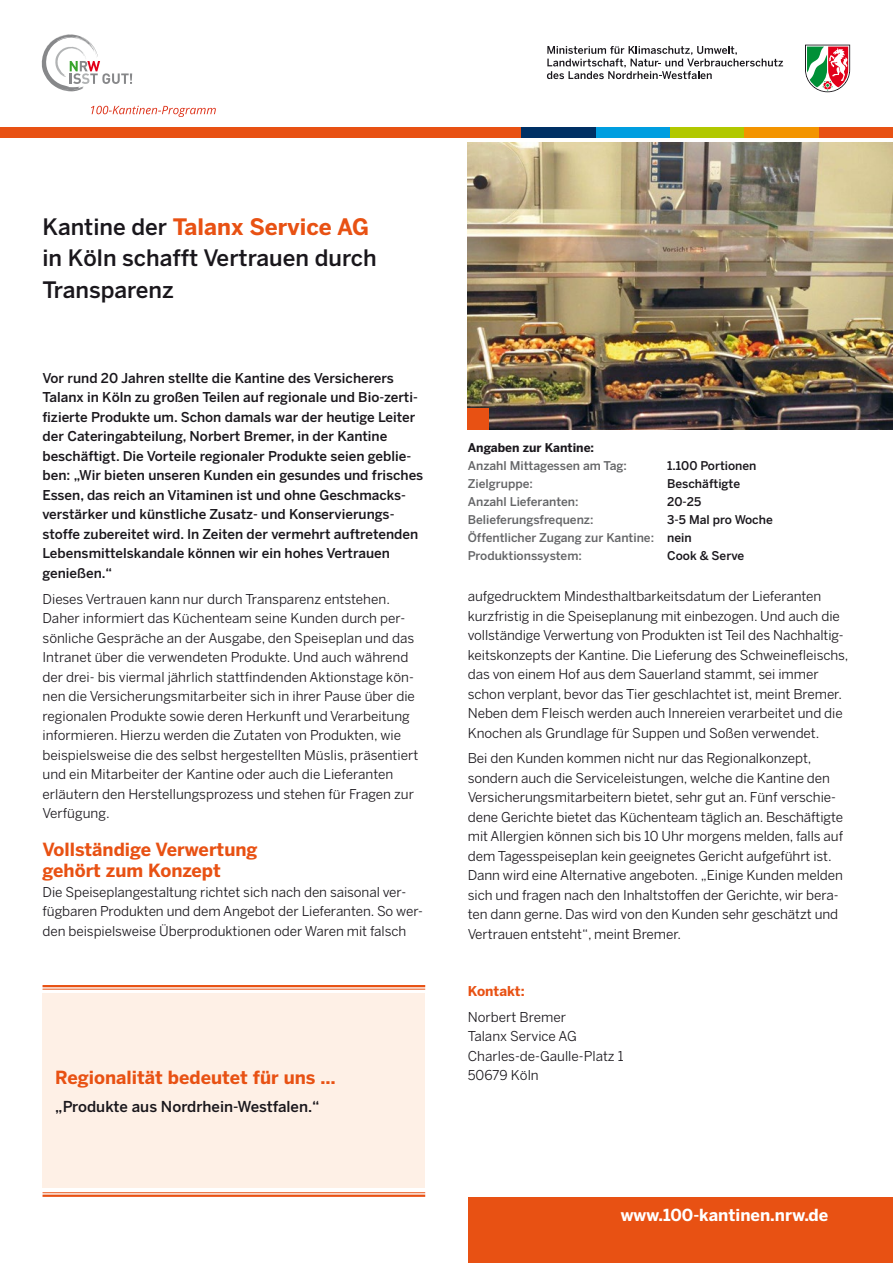
<style>
.page{position:relative;width:893px;height:1263px;background:#fff}
.page>*{position:absolute;margin:0;border:0;box-sizing:border-box;transform-origin:0 0}
.t1{font:500 22.5px/31.5px "Benton Sans";color:#1a171c}
.t2{font:700 18px/21px "Benton Sans";color:#e85113}
.t3{font:700 16.5px "Benton Sans";color:#fff}
.t4{font:500 15px "Benton Sans";color:#1a171c}
.t5{font:13.5px/19.5px "Benton Sans";letter-spacing:-.005em;color:#1a171c}
.t6{font:500 13.5px/19.5px "Benton Sans";color:#1a171c}
.t7{font:700 13.5px "Benton Sans";color:#e85113}
.t8{font:500 12px/18px "Benton Sans";color:#646567}
.t9{font:500 12px "Benton Sans";color:#1a171c}
.t10{font:700 12px "Benton Sans";color:#1a171c}
.s1{font-weight:700;color:#e85113}
.s2{color:#1a171c}
</style>
<div class="page">
<div style="left:468px;top:1197px;width:425px;height:66px;background:#e85113"></div>
<div style="left:0;top:128px;width:610px;height:10px;background:#e85113"></div>
<div style="left:819px;top:128px;width:74px;height:10px;background:#e85113"></div>
<div style="left:744px;top:128px;width:75px;height:10px;background:#f39400"></div>
<div style="left:670px;top:128px;width:74px;height:10px;background:#b1c800"></div>
<div style="left:595px;top:128px;width:75px;height:10px;background:#009ee0"></div>
<div style="left:521px;top:128px;width:74px;height:10px;background:#003064"></div>
<svg style="left:547px;top:46px;width:236px;height:33px"></svg>
<svg style="left:805px;top:45px;width:45px;height:47px"></svg>
<svg style="left:42px;top:34px;width:90px;height:57px"></svg>
<svg style="left:91px;top:106px;width:125px;height:11px"></svg>
<img style="left:468px;top:142px;width:425px;height:287px">
<div style="left:43px;top:994px;width:382px;height:194px;background:#fef0e6"></div>
<hr style="left:43px;top:985px;width:382px;height:2px;background:#e85113">
<hr style="left:43px;top:989px;width:382px;height:1px;background:#e85113">
<hr style="left:43px;top:1192px;width:382px;height:1px;background:#e85113">
<hr style="left:43px;top:1194px;width:382px;height:3px;background:#e85113">
<div style="left:468px;top:408px;width:21px;height:21px;background:#e85113"></div>
<h1 class="t1" style="left:43px;top:211px;width:336px">Kantine der <span class="s1">Talanx Service AG </span>in Köln schafft Vertrauen durch<br>Transparenz</h1>
<p class="t6" style="left:43px;top:368px;width:382px">Vor rund 20 Jahren stellte die Kantine des Versicherers Talanx in Köln zu großen Teilen auf regionale und Bio-zerti&shy;fizierte Produkte um. Schon damals war der heutige Leiter der Cateringabteilung, Norbert Bremer, in der Kantine beschäftigt. Die Vorteile regionaler Produkte seien geblie&shy;ben: „Wir bieten unseren Kunden ein gesundes und frisches Essen, das reich an Vitaminen ist und ohne Geschmacks&shy;verstärker und künstliche Zusatz- und Konservierungs&shy;stoffe zubereitet wird. In Zeiten der vermehrt auftretenden Lebensmittelskandale können wir ein hohes Vertrauen genießen.“</p>
<p class="t5" style="left:43px;top:589px;width:377px">Dieses Vertrauen kann nur durch Transparenz entstehen.<br>Daher informiert das Küchenteam seine Kunden durch per&shy;sönliche Gespräche an der Ausgabe, den Speiseplan und das Intranet über die verwendeten Produkte. Und auch während der drei- bis viermal jährlich stattfindenden Aktionstage kön&shy;nen die Versicherungsmitarbeiter sich in ihrer Pause über die regionalen Produkte sowie deren Herkunft und Verarbeitung informieren. Hierzu werden die Zutaten von Produkten, wie beispielsweise die des selbst hergestellten Müslis, präsentiert und ein Mitarbeiter der Kantine oder auch die Lieferanten erläutern den Herstellungsprozess und stehen für Fragen zur Verfügung.</p>
<h2 class="t2" style="left:43px;top:839px;width:217px">Vollständige Verwertung gehört zum Konzept</h2>
<p class="t5" style="left:43px;top:882px;width:382px">Die Speiseplangestaltung richtet sich nach den saisonal ver&shy;fügbaren Produkten und dem Angebot der Lieferanten. So wer&shy;den beispielsweise Überproduktionen oder Waren mit falsch</p>
<h2 class="t2" style="left:55px;top:1067px;width:282px">Regionalität bedeutet für uns …</h2>
<p class="t4" style="left:55px;top:1098px;width:266px">„Produkte aus Nordrhein-Westfalen.“</p>
<p class="t10" style="left:468px;top:440px;width:128px">Angaben zur Kantine:</p>
<p class="t8" style="left:468px;top:456px;width:161px">Anzahl Mittagessen am Tag:</p>
<p class="t9" style="left:667px;top:458px;width:91px">1.100 Portionen</p>
<p class="t8" style="left:468px;top:474px;width:67px">Zielgruppe:</p>
<p class="t9" style="left:667px;top:476px;width:74px">Beschäftigte</p>
<p class="t8" style="left:468px;top:492px;width:112px">Anzahl Lieferanten:</p>
<p class="t9" style="left:667px;top:494px;width:35px">20-25</p>
<p class="t8" style="left:468px;top:510px;width:127px">Belieferungsfrequenz:</p>
<p class="t8" style="left:468px;top:510px;width:307px;text-indent:200px"><span class="s2">3-5 Mal pro Woche<br></span>Öffentlicher Zugang zur Kantine: <span class="s2">nein<br></span>Produktionssystem:</p>
<p class="t9" style="left:667px;top:548px;width:78px">Cook &amp; Serve</p>
<p class="t5" style="left:468px;top:586px;width:382px">aufgedrucktem Mindesthaltbarkeitsdatum der Lieferanten kurzfristig in die Speiseplanung mit einbezogen. Und auch die vollständige Verwertung von Produkten ist Teil des Nachhaltig&shy;keitskonzepts der Kantine. Die Lieferung des Schweinefleischs, das von einem Hof aus dem Sauerland stammt, sei immer schon verplant, bevor das Tier geschlachtet ist, meint Bremer.<br>Neben dem Fleisch werden auch Innereien verarbeitet und die Knochen als Grundlage für Suppen und Soßen verwendet.</p>
<p class="t5" style="left:468px;top:749px;width:377px">Bei den Kunden kommen nicht nur das Regionalkonzept, sondern auch die Serviceleistungen, welche die Kantine den Versicherungsmitarbeitern bietet, sehr gut an. Fünf verschie&shy;dene Gerichte bietet das Küchenteam täglich an. Beschäftigte mit Allergien können sich bis 10 Uhr morgens melden, falls auf dem Tagesspeiseplan kein geeignetes Gericht aufgeführt ist.<br>Dann wird eine Alternative angeboten. „Einige Kunden melden sich und fragen nach den Inhaltstoffen der Gerichte, wir bera&shy;ten dann gerne. Das wird von den Kunden sehr geschätzt und Vertrauen entsteht“, meint Bremer.</p>
<p class="t7" style="left:468px;top:983px;width:58px">Kontakt:</p>
<p class="t5" style="left:468px;top:1007px;width:157px">Norbert Bremer<br>Talanx Service AG<br>Charles-de-Gaulle-Platz 1<br>50679 Köln</p>
<p class="t3" style="left:621px;top:1205px;width:209px">www.100-kantinen.nrw.de</p>
</div>
